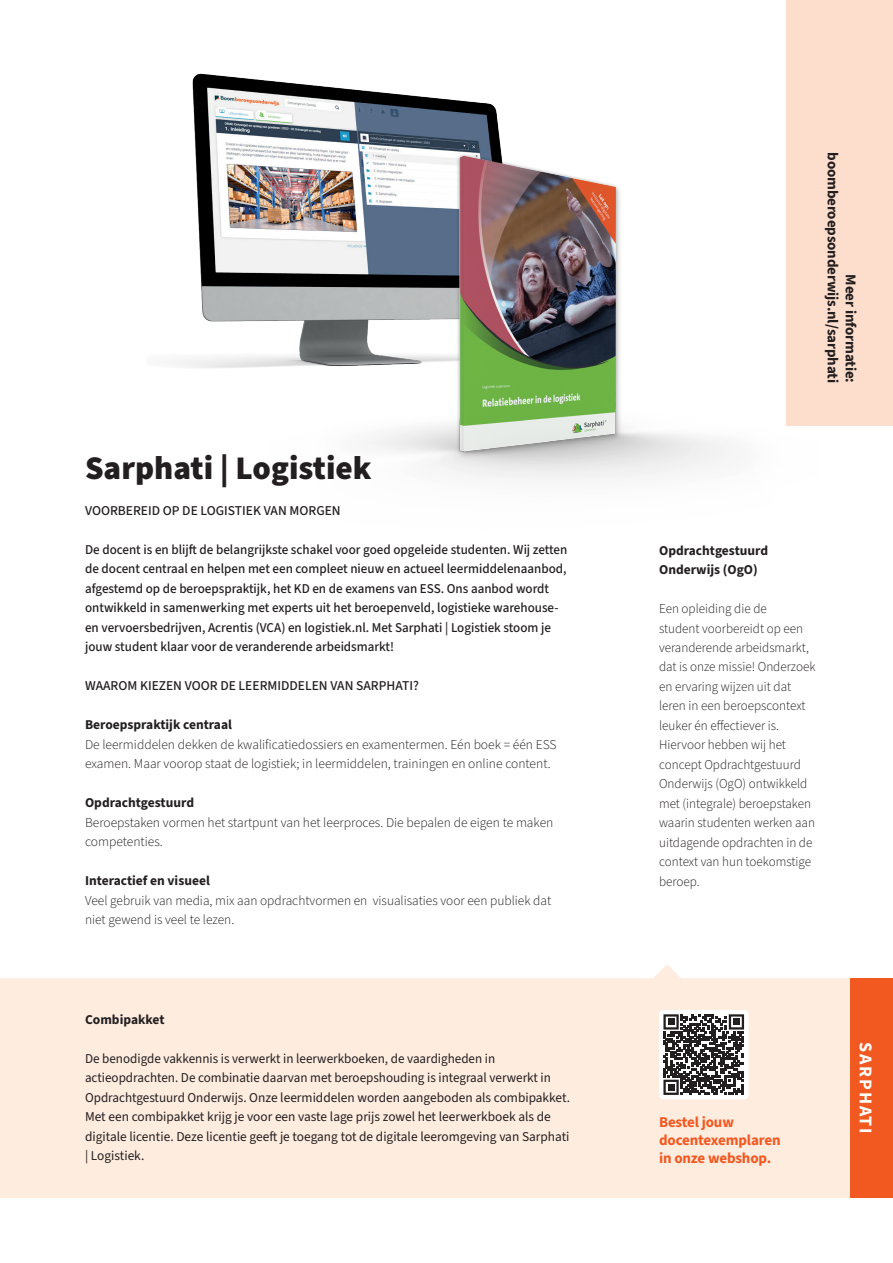
<style>
.page{position:relative;width:893px;height:1263px;background:#fff}
.page>*{position:absolute;margin:0;border:0;box-sizing:border-box;transform-origin:0 0}
.t1{font:900 33px "Source Sans 3";color:#231f20}
.t2{font:700 18px "Source Sans 3";letter-spacing:.1em;color:#fff}
.t3{font:700 15px/18px "Source Sans 3";letter-spacing:-.01em;color:#231f20;text-align:right}
.t4{font:700 15px/18px "Source Sans 3";letter-spacing:-.01em;color:#f15921}
.t5{font:300 13.5px/19.5px "Source Sans 3";color:#231f20}
.t6{font:500 13.5px/19.5px "Source Sans 3";color:#231f20}
.t7{font:13.5px/19.5px "Source Sans 3";color:#231f20}
.t8{font:700 13.5px/19.5px "Source Sans 3";color:#231f20}
</style>
<div class="page">
<img style="left:171px;top:73px;width:98px;height:295px">
<div style="left:787px;top:0;width:106px;height:425px;background:#fddecc"></div>
<div style="left:0;top:964px;width:850px;height:234px;background:#feecdf"></div>
<div style="left:850px;top:978px;width:43px;height:220px;background:#f15921"></div>
<svg style="left:659px;top:1010px;width:89px;height:89px"></svg>
<img style="left:269px;top:77px;width:550px;height:403px">
<h1 class="t1" style="left:85px;top:446px;width:288px">Sarphati | Logistiek</h1>
<p class="t6" style="left:85px;top:501px;width:257px">VOORBEREID OP DE LOGISTIEK VAN MORGEN</p>
<p class="t6" style="left:85px;top:540px;width:484px">De docent is en blijft de belangrijkste schakel voor goed opgeleide studenten. Wij zetten de docent centraal en helpen met een compleet nieuw en actueel leermiddelenaanbod, afgestemd op de beroepspraktijk, het KD en de examens van ESS. Ons aanbod wordt ontwikkeld in samenwerking met experts uit het beroepenveld, logistieke warehouse&shy;en vervoersbedrijven, Acrentis (VCA) en logistiek.nl. Met Sarphati | Logistiek stoom je jouw student klaar voor de veranderende arbeidsmarkt!</p>
<p class="t6" style="left:85px;top:676px;width:335px">WAAROM KIEZEN VOOR DE LEERMIDDELEN VAN SARPHATI?</p>
<p class="t8" style="left:85px;top:715px;width:148px">Beroepspraktijk centraal</p>
<p class="t5" style="left:85px;top:735px;width:473px">De leermiddelen dekken de kwalificatiedossiers en examentermen. Eén boek = één ESS examen. Maar voorop staat de logistiek; in leermiddelen, trainingen en online content.</p>
<p class="t8" style="left:85px;top:793px;width:111px">Opdrachtgestuurd</p>
<p class="t5" style="left:85px;top:813px;width:470px">Beroepstaken vormen het startpunt van het leerproces. Die bepalen de eigen te maken competenties.</p>
<p class="t8" style="left:85px;top:871px;width:126px">Interactief en visueel</p>
<p class="t5" style="left:85px;top:891px;width:468px">Veel gebruik van media, mix aan opdrachtvormen en visualisaties voor een publiek dat niet gewend is veel te lezen.</p>
<p class="t8" style="left:85px;top:1010px;width:81px">Combipakket</p>
<p class="t7" style="left:85px;top:1049px;width:486px">De benodigde vakkennis is verwerkt in leerwerkboeken, de vaardigheden in actieopdrachten. De combinatie daarvan met beroepshouding is integraal verwerkt in Opdrachtgestuurd Onderwijs. Onze leermiddelen worden aangeboden als combipakket.<br>Met een combipakket krijg je voor een vaste lage prijs zowel het leerwerkboek als de digitale licentie. Deze licentie geeft je toegang tot de digitale leeromgeving van Sarphati | Logistiek.</p>
<p class="t3" style="left:859px;top:152px;width:232px;rotate:90deg">Meer informatie: boomberoepsonderwijs.nl/sarphati</p>
<p class="t8" style="left:659px;top:541px;width:111px">Opdrachtgestuurd<br>Onderwijs (OgO)</p>
<p class="t5" style="left:659px;top:599px;width:158px">Een opleiding die de<br>student voorbereidt op een veranderende arbeidsmarkt, dat is onze missie! Onderzoek en ervaring wijzen uit dat leren in een beroepscontext leuker én effectiever is.<br>Hiervoor hebben wij het concept Opdrachtgestuurd<br>Onderwijs (OgO) ontwikkeld met (integrale) beroepstaken waarin studenten werken aan uitdagende opdrachten in de context van hun toekomstige beroep.</p>
<p class="t4" style="left:659px;top:1114px;width:123px">Bestel jouw docentexemplaren in onze webshop.</p>
<h2 class="t2" style="left:878px;top:1042px;width:93px;rotate:90deg">SARPHATI</h2>
</div>
